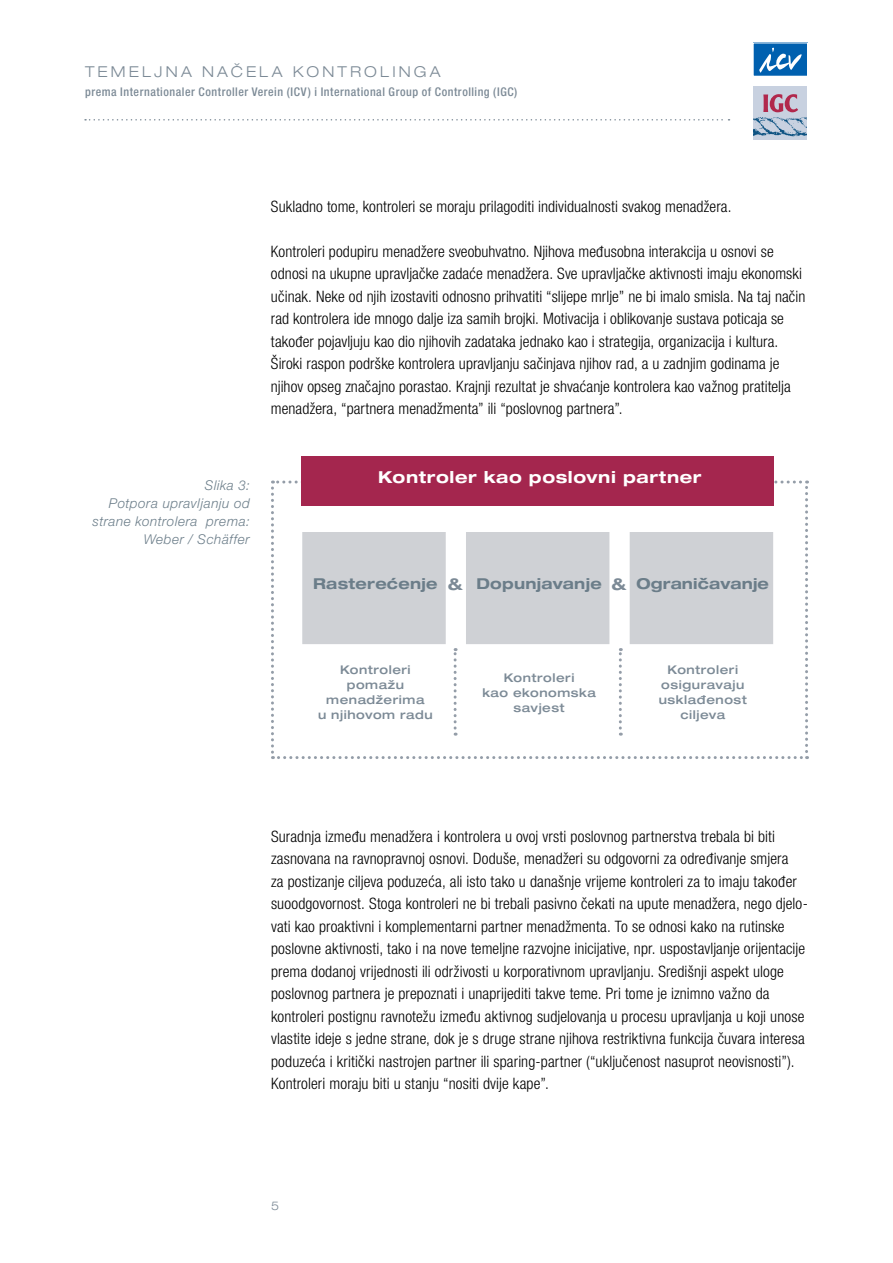
<style>
.page{position:relative;width:893px;height:1263px;background:#fff}
.page>*{position:absolute;margin:0;border:0;box-sizing:border-box;transform-origin:0 0}
.t1{font:700 expanded 16.5px "Helvetica Neue LT Pro";letter-spacing:.035em;color:#fff}
.t2{font:300 condensed 15.75px/22.5px "Helvetica Neue LT Pro";letter-spacing:.005em;color:#000}
.t3{font:700 expanded 15px "Helvetica Neue LT Pro";letter-spacing:.015em;color:#6b7d89}
.t4{font:300 expanded 15px "Helvetica Neue LT Pro";letter-spacing:.21em;color:#7c8a96}
.t5{font:italic 300 13.5px/18px "Helvetica Neue LT Pro";letter-spacing:.04em;color:#6b7d89;text-align:right}
.t6{font:500 expanded 12px/15px "Helvetica Neue LT Pro";letter-spacing:.045em;color:#7c8a96;text-align:center}
.t7{font:500 condensed 12px "Helvetica Neue LT Pro";letter-spacing:.045em;color:#7c8a96}
.t8{font:300 expanded 12px "Helvetica Neue LT Pro";color:#7c8a96}
.s1{font-size:16.5px;color:#7c8a96}
</style>
<div class="page">
<svg style="left:85px;top:119px;width:644px;height:2px"></svg>
<div style="left:753px;top:43px;width:54px;height:33px;background:#0060af"></div>
<svg style="left:759px;top:48px;width:43px;height:25px"></svg>
<div style="left:753px;top:43px;width:55px;height:34px;border:1px solid #fff"></div>
<svg style="left:753px;top:86px;width:54px;height:54px"></svg>
<div style="left:754px;top:87px;width:53px;height:53px;background:#c8d1e0"></div>
<img style="left:754px;top:117px;width:53px;height:20px">
<svg style="left:763px;top:94px;width:35px;height:18px"></svg>
<div style="left:301px;top:456px;width:473px;height:49px;background:#a4264e"></div>
<svg style="left:271px;top:480px;width:537px;height:279px"></svg>
<p class="t4" style="left:85px;top:62px;width:357px">TEMELJNA NAČELA KONTROLINGA</p>
<p class="t7" style="left:85px;top:85px;width:434px">prema Internationaler Controller Verein (ICV) i International Group of Controlling (IGC)</p>
<p class="t2" style="left:271px;top:195px;width:462px">Sukladno tome, kontroleri se moraju prilagoditi individualnosti svakog menadžera.</p>
<p class="t2" style="left:271px;top:240px;width:536px">Kontroleri podupiru menadžere sveobuhvatno. Njihova međusobna interakcija u osnovi se odnosi na ukupne upravljačke zadaće menadžera. Sve upravljačke aktivnosti imaju ekonomski učinak. Neke od njih izostaviti odnosno prihvatiti “slijepe mrlje” ne bi imalo smisla. Na taj način rad kontrolera ide mnogo dalje iza samih brojki. Motivacija i oblikovanje sustava poticaja se također pojavljuju kao dio njihovih zadataka jednako kao i strategija, organizacija i kultura.<br>Široki raspon podrške kontrolera upravljanju sačinjava njihov rad, a u zadnjim godinama je njihov opseg značajno porastao. Krajnji rezultat je shvaćanje kontrolera kao važnog pratitelja menadžera, “partnera menadžmenta” ili “poslovnog partnera”.</p>
<p class="t5" style="left:92px;top:476px;width:159px">Slika 3:<br>Potpora upravljanju od strane kontrolera prema:<br>Weber / Schäffer</p>
<p class="t1" style="left:378px;top:467px;width:325px">Kontroler kao poslovni partner</p>
<p class="t3" style="left:313px;top:574px;width:457px">Rasterećenje <span class="s1">&amp;</span> Dopunjavanje <span class="s1">&amp;</span> Ograničavanje</p>
<p class="t6" style="left:318px;top:662px;width:116px">Kontroleri pomažu menadžerima<br>u njihovom radu</p>
<p class="t6" style="left:482px;top:670px;width:115px">Kontroleri<br>kao ekonomska savjest</p>
<p class="t6" style="left:659px;top:662px;width:90px">Kontroleri osiguravaju usklađenost ciljeva</p>
<p class="t2" style="left:271px;top:825px;width:538px">Suradnja između menadžera i kontrolera u ovoj vrsti poslovnog partnerstva trebala bi biti zasnovana na ravnopravnoj osnovi. Doduše, menadžeri su odgovorni za određivanje smjera<br>za postizanje ciljeva poduzeća, ali isto tako u današnje vrijeme kontroleri za to imaju također suoodgovornost. Stoga kontroleri ne bi trebali pasivno čekati na upute menadžera, nego djelo&shy;vati kao proaktivni i komplementarni partner menadžmenta. To se odnosi kako na rutinske poslovne aktivnosti, tako i na nove temeljne razvojne inicijative, npr. uspostavljanje orijentacije prema dodanoj vrijednosti ili održivosti u korporativnom upravljanju. Središnji aspekt uloge poslovnog partnera je prepoznati i unaprijediti takve teme. Pri tome je iznimno važno da kontroleri postignu ravnotežu između aktivnog sudjelovanja u procesu upravljanja u koji unose vlastite ideje s jedne strane, dok je s druge strane njihova restriktivna funkcija čuvara interesa poduzeća i kritički nastrojen partner ili sparing-partner (“uključenost nasuprot neovisnosti”).<br>Kontroleri moraju biti u stanju “nositi dvije kape”.</p>
<p class="t8" style="left:271px;top:1198px;width:10px">5</p>
</div>
